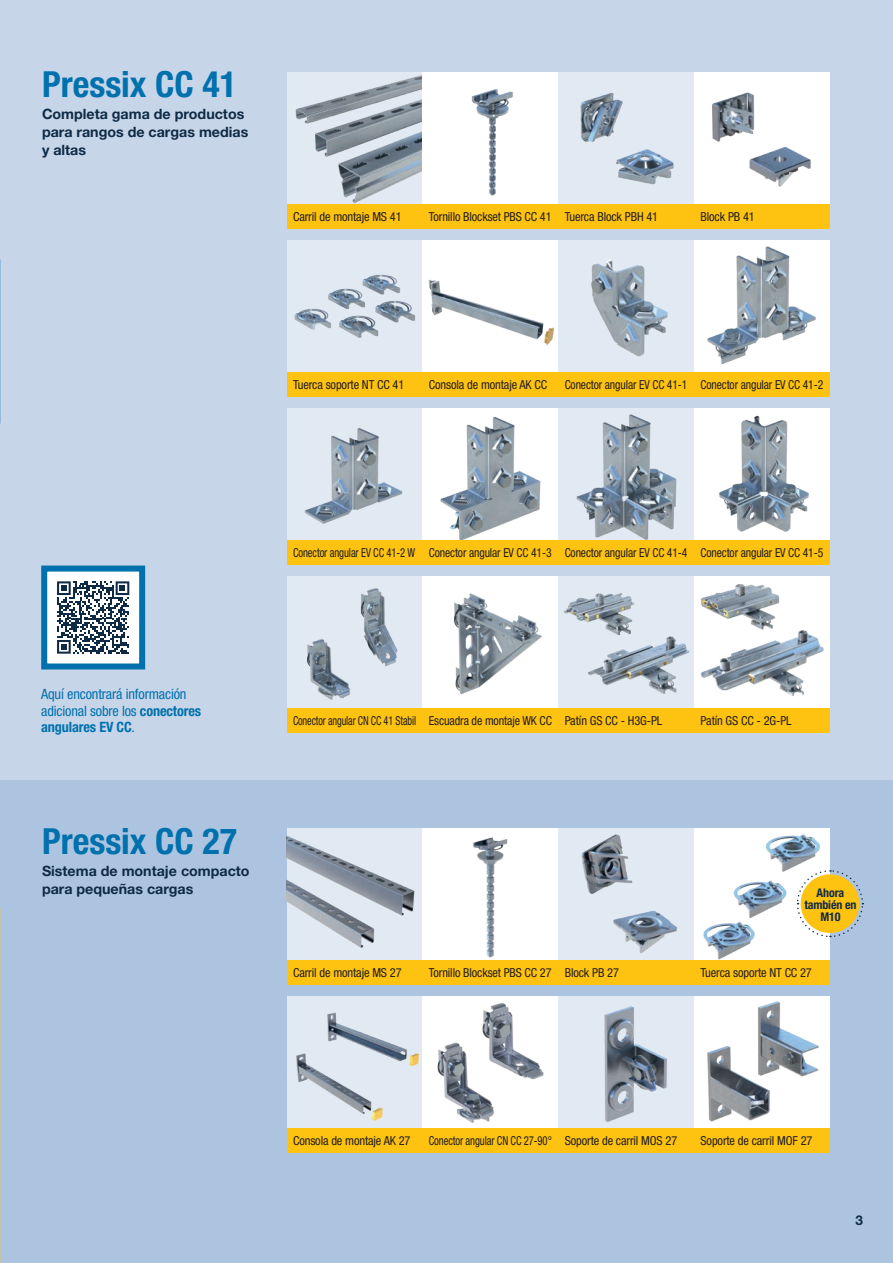
<style>
.page{position:relative;width:893px;height:1263px;background:#fff}
.page>*{position:absolute;margin:0;border:0;box-sizing:border-box;transform-origin:0 0}
.t1{font:700 condensed 36px "Helvetica Neue LT Pro";color:#0071ad}
.t2{font:700 14.25px/18px "Helvetica Neue LT Pro";color:#0e2a45}
.t3{font:condensed 14.25px/16.5px "Helvetica Neue LT Pro";letter-spacing:-.01em;color:#0071ad}
.t4{font:700 13.5px "Helvetica Neue LT Pro";color:#0e2a45}
.t5{font:condensed 12.45px "Helvetica Neue LT Pro";letter-spacing:-.01em;color:#231f20}
.t6{font:condensed 12.45px "Helvetica Neue LT Pro";letter-spacing:-.01em;color:#231f20;scale:.94 1}
.t7{font:condensed 12.45px "Helvetica Neue LT Pro";letter-spacing:-.01em;color:#231f20;scale:.86 1}
.t8{font:condensed 12.45px "Helvetica Neue LT Pro";letter-spacing:-.01em;color:#231f20;scale:.82 1}
.t9{font:700 condensed 12px/12px "Helvetica Neue LT Pro";letter-spacing:-.01em;color:#0e2a45;text-align:center}
.s1{font-weight:700}
</style>
<div class="page">
<div style="left:0;top:0;width:893px;height:780px;background:#c7d5e9"></div>
<div style="left:0;top:780px;width:893px;height:483px;background:#adc4e0"></div>
<img style="left:0;top:199px;width:1px;height:492px">
<img style="left:287px;top:72px;width:135px;height:132px">
<img style="left:287px;top:828px;width:135px;height:132px">
<img style="left:558px;top:240px;width:136px;height:132px">
<img style="left:287px;top:576px;width:135px;height:132px">
<div style="left:422px;top:72px;width:136px;height:132px;background:#fff"></div>
<div style="left:422px;top:828px;width:136px;height:132px;background:#fff"></div>
<svg style="left:694px;top:240px;width:136px;height:132px;background:#d9dde1"></svg>
<svg style="left:558px;top:576px;width:136px;height:132px;background:#cbd4de"></svg>
<svg style="left:558px;top:72px;width:136px;height:132px;background:#d0dae5"></svg>
<svg style="left:558px;top:828px;width:136px;height:132px;background:#ccd5e0"></svg>
<img style="left:287px;top:408px;width:135px;height:132px">
<svg style="left:694px;top:576px;width:136px;height:132px;background:#d8dce0"></svg>
<svg style="left:694px;top:72px;width:136px;height:132px;background:#e8eaed"></svg>
<svg style="left:694px;top:828px;width:136px;height:132px;background:#e2e8ed"></svg>
<svg style="left:422px;top:408px;width:136px;height:132px;background:#d4d9dd"></svg>
<svg style="left:422px;top:576px;width:136px;height:132px;background:#dee1e3"></svg>
<div style="left:287px;top:240px;width:135px;height:132px;background:#e1e9f3"></div>
<img style="left:287px;top:996px;width:135px;height:132px">
<svg style="left:558px;top:996px;width:136px;height:132px;background:#c7cfda"></svg>
<svg style="left:558px;top:408px;width:136px;height:132px;background:#bcc6d1"></svg>
<div style="left:422px;top:240px;width:136px;height:132px;background:#fff"></div>
<svg style="left:422px;top:996px;width:136px;height:132px;background:#dee0e3"></svg>
<svg style="left:694px;top:996px;width:136px;height:132px;background:#d5d8db"></svg>
<svg style="left:694px;top:408px;width:136px;height:132px;background:#d5dade"></svg>
<svg style="left:41px;top:565px;width:105px;height:105px;background:#8baabe"></svg>
<div style="left:287px;top:204px;width:135px;height:24px;background:#fec210"></div>
<div style="left:558px;top:372px;width:136px;height:24px;background:#fec210"></div>
<div style="left:287px;top:708px;width:135px;height:24px;background:#fec210"></div>
<div style="left:422px;top:204px;width:136px;height:24px;background:#fec210"></div>
<div style="left:694px;top:372px;width:136px;height:24px;background:#fec210"></div>
<div style="left:422px;top:708px;width:136px;height:24px;background:#fec210"></div>
<div style="left:558px;top:204px;width:136px;height:24px;background:#fec210"></div>
<div style="left:287px;top:540px;width:135px;height:24px;background:#fec210"></div>
<div style="left:694px;top:708px;width:136px;height:24px;background:#fec210"></div>
<div style="left:694px;top:204px;width:136px;height:24px;background:#fec210"></div>
<div style="left:422px;top:540px;width:136px;height:24px;background:#fec210"></div>
<div style="left:558px;top:708px;width:136px;height:24px;background:#fec210"></div>
<div style="left:287px;top:372px;width:135px;height:24px;background:#fec210"></div>
<div style="left:558px;top:540px;width:136px;height:24px;background:#fec210"></div>
<div style="left:422px;top:372px;width:136px;height:24px;background:#fec210"></div>
<div style="left:694px;top:540px;width:136px;height:24px;background:#fec210"></div>
<div style="left:287px;top:960px;width:135px;height:24px;background:#fec210"></div>
<div style="left:422px;top:960px;width:136px;height:24px;background:#fec210"></div>
<div style="left:558px;top:960px;width:136px;height:24px;background:#fec210"></div>
<div style="left:694px;top:960px;width:136px;height:24px;background:#fec210"></div>
<div style="left:287px;top:1128px;width:135px;height:24px;background:#fec210"></div>
<div style="left:558px;top:1128px;width:136px;height:24px;background:#fec210"></div>
<div style="left:422px;top:1128px;width:136px;height:24px;background:#fec210"></div>
<div style="left:694px;top:1128px;width:136px;height:24px;background:#fec210"></div>
<svg style="left:796px;top:869px;width:68px;height:69px"></svg>
<h1 class="t1" style="left:42px;top:62px;width:197px">Pressix CC 41</h1>
<p class="t2" style="left:42px;top:104px;width:208px">Completa gama de productos para rangos de cargas medias y altas</p>
<p class="t5" style="left:293px;top:209px;width:110px">Carril de montaje MS 41</p>
<p class="t5" style="left:429px;top:209px;width:124px">Tornillo Blockset PBS CC 41</p>
<p class="t5" style="left:565px;top:209px;width:95px">Tuerca Block PBH 41</p>
<p class="t5" style="left:700px;top:209px;width:56px">Block PB 41</p>
<p class="t5" style="left:293px;top:377px;width:113px">Tuerca soporte NT CC 41</p>
<p class="t5" style="left:429px;top:377px;width:120px">Consola de montaje AK CC</p>
<p class="t6" style="left:565px;top:377px;width:132px">Conector angular EV CC 41-1</p>
<p class="t6" style="left:700px;top:377px;width:132px">Conector angular EV CC 41-2</p>
<p class="t7" style="left:293px;top:545px;width:143px">Conector angular EV CC 41-2 W</p>
<p class="t6" style="left:429px;top:545px;width:132px">Conector angular EV CC 41-3</p>
<p class="t6" style="left:565px;top:545px;width:132px">Conector angular EV CC 41-4</p>
<p class="t6" style="left:700px;top:545px;width:132px">Conector angular EV CC 41-5</p>
<p class="t3" style="left:41px;top:686px;width:161px">Aquí encontrará información adicional sobre los <span class="s1">conectores angulares EV CC</span>.</p>
<h1 class="t1" style="left:42px;top:819px;width:197px">Pressix CC 27</h1>
<p class="t2" style="left:42px;top:862px;width:209px">Sistema de montaje compacto para pequeñas cargas</p>
<p class="t8" style="left:293px;top:713px;width:152px">Conector angular CN CC 41 Stabil</p>
<p class="t5" style="left:429px;top:713px;width:125px">Escuadra de montaje WK CC</p>
<p class="t5" style="left:565px;top:713px;width:99px">Patín GS CC - H3G-PL</p>
<p class="t5" style="left:700px;top:713px;width:93px">Patín GS CC - 2G-PL</p>
<p class="t9" style="left:804px;top:886px;width:54px">Ahora también en<br>M10</p>
<p class="t5" style="left:293px;top:965px;width:110px">Carril de montaje MS 27</p>
<p class="t5" style="left:429px;top:965px;width:192px">Tornillo Blockset PBS CC 27 Block PB 27</p>
<p class="t5" style="left:700px;top:965px;width:113px">Tuerca soporte NT CC 27</p>
<p class="t5" style="left:293px;top:1133px;width:119px">Consola de montaje AK 27</p>
<p class="t7" style="left:429px;top:1133px;width:290px">Conector angular CN CC 27-90° Soporte de carril MOS 27</p>
<p class="t5" style="left:700px;top:1133px;width:113px">Soporte de carril MOF 27</p>
<p class="t4" style="left:856px;top:1212px;width:9px">3</p>
</div>
